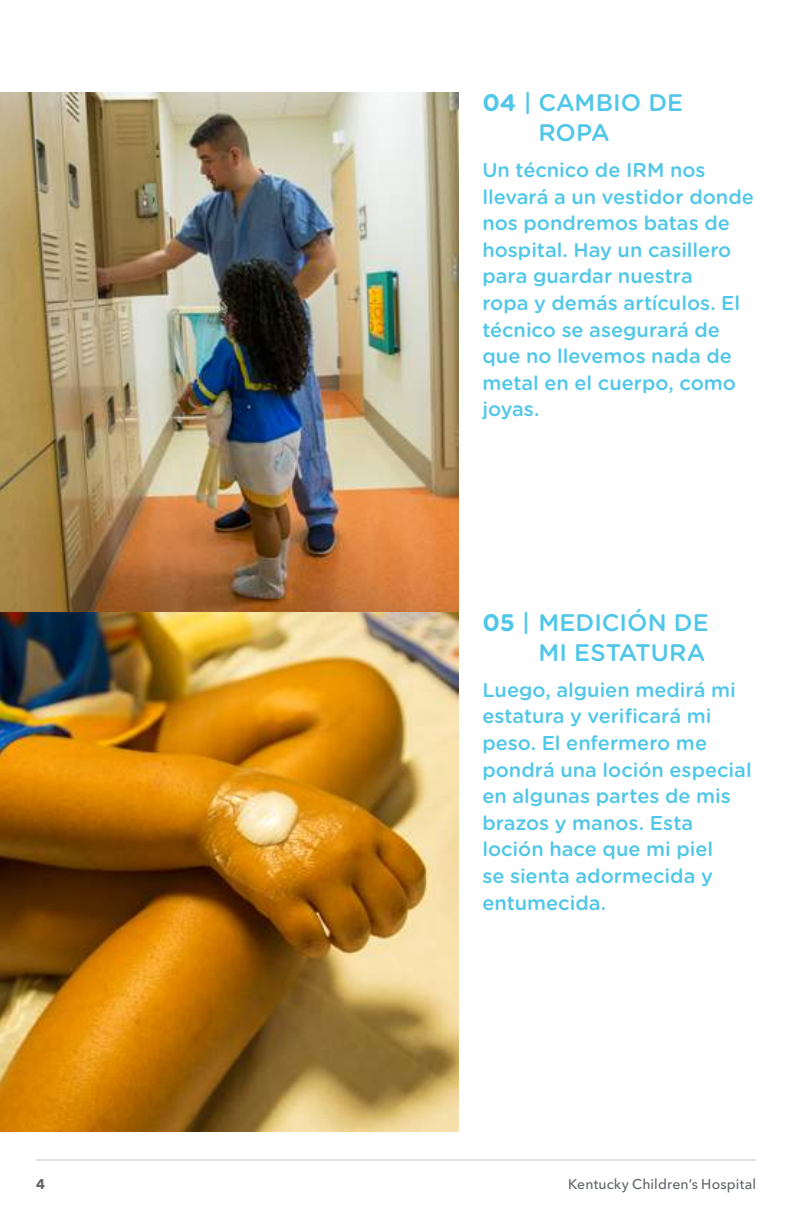
<style>
.page{position:relative;width:792px;height:1224px;background:#fff}
.page>*{position:absolute;margin:0;border:0;box-sizing:border-box;transform-origin:0 0}
.t1{font:500 24px/30px "Gotham Rounded";color:#50c7e8}
.t2{font:500 20px/26.6px "Gotham Rounded";color:#50c7e8}
.t3{font:500 14px "Avenir Next LT Pro";letter-spacing:.01em;color:#61646a}
.t4{font:700 14px "Avenir Next LT Pro";color:#61646a}
.s1{font-weight:700}
</style>
<div class="page">
<hr style="left:36px;top:1160px;width:720px;height:1px;background:#c5c7c8">
<img style="left:0;top:92px;width:458px;height:520px">
<img style="left:0;top:612px;width:458px;height:520px">
<hr style="left:791px;top:92px;width:1px;height:688px;background:#f287b7">
<p class="t1" style="left:538px;top:87px;width:146px;text-indent:-56px"><span class="s1">04</span> | CAMBIO DE<br>ROPA</p>
<p class="t2" style="left:482px;top:156px;width:273px">Un técnico de IRM nos llevará a un vestidor donde nos pondremos batas de hospital. Hay un casillero para guardar nuestra<br>ropa y demás artículos. El técnico se asegurará de que no llevemos nada de metal en el cuerpo, como joyas.</p>
<p class="t1" style="left:482px;top:607px;width:228px;text-align:right"><span class="s1">05</span> | MEDICIÓN DE<br>MI ESTATURA</p>
<p class="t2" style="left:482px;top:676px;width:271px">Luego, alguien medirá mi estatura y verificará mi peso. El enfermero me pondrá una loción especial en algunas partes de mis brazos y manos. Esta loción hace que mi piel<br>se sienta adormecida y entumecida.</p>
<p class="t4" style="left:36px;top:1175px;width:11px">4</p>
<p class="t3" style="left:568px;top:1175px;width:189px">Kentucky Children’s Hospital</p>
</div>
